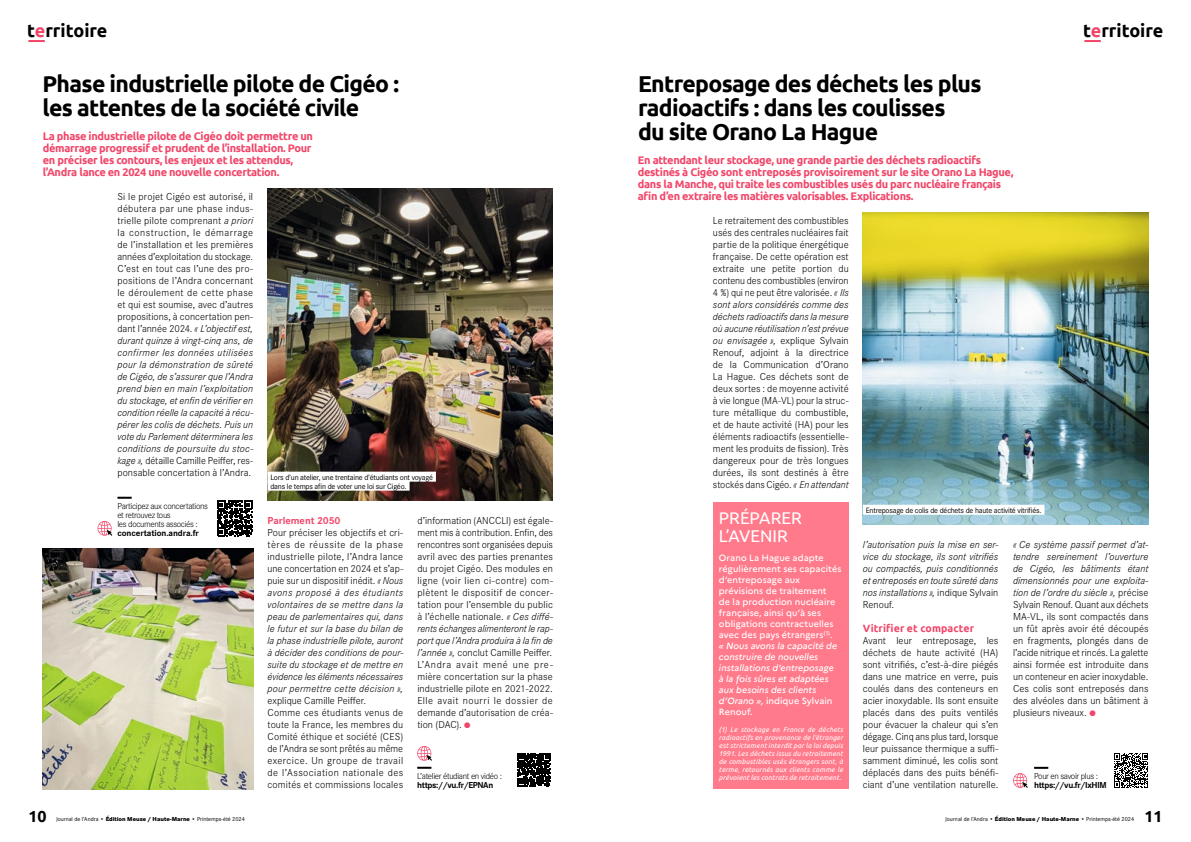
<style>
.page{position:relative;width:1191px;height:842px;background:#fff}
.page>*{position:absolute;margin:0;border:0;box-sizing:border-box;transform-origin:0 0}
.t1{font:700 23px/24px "Ubuntu";letter-spacing:-.03em;color:#000}
.t2{font:700 18px "Ubuntu";color:#000}
.t3{font:17px/18px "Ubuntu";color:#fff}
.t4{font:700 16px "Ubuntu";color:#000}
.t5{font:700 11px/12px "Ubuntu";letter-spacing:-.03em;color:#f14669}
.t6{font:300 10.5px/12px "Corporate S";letter-spacing:.005em;color:#000;text-align:justify}
.t7{font:italic 300 10.5px/12px "Corporate S";color:#000;text-align:justify}
.t8{font:700 10.5px "Ubuntu";letter-spacing:.01em;color:#f14669}
.t9{font:700 10.5px "Corporate S";letter-spacing:-.005em;color:#f14669}
.t10{font:500 9px/11px "Marianne";letter-spacing:.005em;color:#fff}
.t11{font:300 9px/9px "Corporate S";letter-spacing:-.04em;color:#000}
.t12{font:700 9px "Corporate S";letter-spacing:-.04em;color:#000}
.t13{font:700 9px "Corporate S";letter-spacing:-.01em;color:#000}
.t14{font:8px/9px "Corporate S";letter-spacing:-.025em;color:#000}
.t15{font:italic 7px/8px "Ubuntu";letter-spacing:.02em;color:#fff;text-align:justify}
.t16{font:6px "Corporate S";color:#000}
.s1{color:#f14669}
.s2{font-style:italic}
.s3{font-style:normal}
.s4{font-weight:800}
</style>
<div class="page">
<svg style="left:28px;top:40px;width:17px;height:2px"></svg>
<svg style="left:1084px;top:40px;width:16px;height:2px"></svg>
<svg style="left:417px;top:746px;width:15px;height:15px"></svg>
<svg style="left:417px;top:767px;width:14px;height:2px"></svg>
<svg style="left:1034px;top:767px;width:14px;height:2px"></svg>
<svg style="left:117px;top:497px;width:15px;height:2px"></svg>
<svg style="left:517px;top:753px;width:34px;height:33px"></svg>
<svg style="left:1114px;top:753px;width:34px;height:35px"></svg>
<svg style="left:217px;top:501px;width:35px;height:35px"></svg>
<img style="left:43px;top:548px;width:210px;height:242px">
<img style="left:267px;top:188px;width:285px;height:312px">
<svg style="left:1013px;top:773px;width:15px;height:15px"></svg>
<svg style="left:98px;top:521px;width:15px;height:15px"></svg>
<div style="left:267px;top:472px;width:169px;height:10px;background:#fff"></div>
<div style="left:267px;top:481px;width:142px;height:10px;background:#fff"></div>
<img style="left:863px;top:213px;width:285px;height:311px">
<div style="left:863px;top:505px;width:181px;height:10px;background:#fff"></div>
<div style="left:713px;top:502px;width:135px;height:286px;background:#ff7a8b"></div>
<h2 class="t2" style="left:27px;top:19px;width:82px">t<span class="s1">e</span>rritoire</h2>
<h2 class="t2" style="left:1083px;top:19px;width:82px">t<span class="s1">e</span>rritoire</h2>
<h1 class="t1" style="left:43px;top:72px;width:358px">Phase industrielle pilote de Cigéo : les attentes de la société civile</h1>
<p class="t5" style="left:43px;top:130px;width:272px">La phase industrielle pilote de Cigéo doit permettre un démarrage progressif et prudent de l’installation. Pour en préciser les contours, les enjeux et les attendus, l’Andra lance en 2024 une nouvelle concertation.</p>
<p class="t6" style="left:117px;top:190px;width:137px">Si le projet Cigéo est autorisé, il débutera par une phase indus&shy;trielle pilote comprenant <span class="s2">a priori </span>la construction, le démarrage de l’installation et les premières années d’exploitation du stockage.<br>C’est en tout cas l’une des pro&shy;positions de l’Andra concernant le déroulement de cette phase et qui est soumise, avec d’autres propositions, à concertation pen&shy;dant l’année 2024. <span class="s2">« L’objectif est, durant quinze à vingt-cinq ans, de confirmer les données utilisées pour la démonstration de sûreté de Cigéo, de s’assurer que l’Andra prend bien en main l’exploitation du stockage, et enfin de vérifier en condition réelle la capacité à récu&shy;pérer les colis de déchets. Puis un vote du Parlement déterminera les conditions de poursuite du stoc&shy;kage »,</span> détaille Camille Peiffer, res&shy;ponsable concertation à l’Andra.</p>
<p class="t11" style="left:117px;top:501px;width:92px">Participez aux concertations et retrouvez tous<br>les documents associés :</p>
<p class="t13" style="left:117px;top:527px;width:83px">concertation.andra.fr</p>
<p class="t14" style="left:270px;top:472px;width:164px">Lors d’un atelier, une trentaine d’étudiants ont voyagé dans le temps afin de voter une loi sur Cigéo.</p>
<p class="t9" style="left:267px;top:513px;width:74px">Parlement 2050</p>
<p class="t7" style="left:267px;top:526px;width:137px"><span class="s3">Pour préciser les objectifs et cri&shy;tères de réussite de la phase industrielle pilote, l’Andra lance une concertation en 2024 et s’ap&shy;puie sur un dispositif inédit.</span> « Nous avons proposé à des étudiants volontaires de se mettre dans la peau de parlementaires qui, dans le futur et sur la base du bilan de la phase industrielle pilote, auront à décider des conditions de pour&shy;suite du stockage et de mettre en évidence les éléments nécessaires pour permettre cette décision »,</p>
<p class="t6" style="left:267px;top:694px;width:137px;text-align:left">explique Camille Peiffer.<br>Comme ces étudiants venus de toute la France, les membres du<br>Comité éthique et société (CES) de l’Andra se sont prêtés au même exercice. Un groupe de travail de l’Association nationale des comités et commissions locales</p>
<p class="t6" style="left:417px;top:514px;width:137px">d’information (ANCCLI) est égale&shy;ment mis à contribution. Enfin, des rencontres sont organisées depuis avril avec des parties prenantes du projet Cigéo. Des modules en ligne (voir lien ci-contre) com&shy;plètent le dispositif de concer&shy;tation pour l’ensemble du public à l’échelle nationale. <span class="s2">« Ces diffé&shy;rents échanges alimenteront le rap&shy;port que l’Andra produira à la fin de l’année »,</span> conclut Camille Peiffer.<br>L’Andra avait mené une pre&shy;mière concertation sur la phase industrielle pilote en 2021-2022.<br>Elle avait nourri le dossier de demande d’autorisation de créa&shy;tion (DAC). <span class="s1">●</span></p>
<p class="t11" style="left:417px;top:771px;width:86px">L’atelier étudiant en vidéo :</p>
<p class="t12" style="left:417px;top:779px;width:78px">https://vu.fr/EPNAn</p>
<h1 class="t1" style="left:638px;top:72px;width:345px">Entreposage des déchets les plus radioactifs : dans les coulisses<br>du site Orano La Hague</h1>
<p class="t5" style="left:638px;top:154px;width:377px">En attendant leur stockage, une grande partie des déchets radioactifs destinés à Cigéo sont entreposés provisoirement sur le site Orano La Hague, dans la Manche, qui traite les combustibles usés du parc nucléaire français afin d’en extraire les matières valorisables. Explications.</p>
<p class="t6" style="left:713px;top:214px;width:137px">Le retraitement des combustibles usés des centrales nucléaires fait partie de la politique énergétique française. De cette opération est extraite une petite portion du contenu des combustibles (environ 4 %) qui ne peut être valorisée. <span class="s2">« Ils sont alors considérés comme des déchets radioactifs dans la mesure où aucune réutilisation n’est prévue ou envisagée »,</span> explique Sylvain Renouf, adjoint à la directrice de la Communication d’Orano La Hague. Ces déchets sont de deux sortes : de moyenne activité à vie longue (MA-VL) pour la struc&shy;ture métallique du combustible, et de haute activité (HA) pour les éléments radioactifs (essentielle&shy;ment les produits de fission). Très dangereux pour de très longues durées, ils sont destinés à être stockés dans Cigéo. <span class="s2">« En attendant</span></p>
<h3 class="t3" style="left:719px;top:508px;width:84px">PRÉPARER<br>L’AVENIR</h3>
<p class="t10" style="left:719px;top:552px;width:124px">Orano La Hague adapte régulièrement ses capacités d’entreposage aux prévisions de traitement<br>de la production nucléaire française, ainsi qu’à ses obligations contractuelles avec des pays étrangers<sup>(1)</sup>.<br><span class="s2">« Nous avons la capacité de construire de nouvelles installations d’entreposage<br>à la fois sûres et adaptées aux besoins des clients d’Orano »,</span> indique Sylvain<br>Renouf.</p>
<p class="t15" style="left:719px;top:725px;width:126px">(1) Le stockage en France de déchets radioactifs en provenance de l’étranger est strictement interdit par la loi depuis 1991. Les déchets issus du retraitement de combustibles usés étrangers sont, à terme, retournés aux clients comme le prévoient les contrats de retraitement.</p>
<p class="t14" style="left:865px;top:505px;width:177px">Entreposage de colis de déchets de haute activité vitrifiés.</p>
<p class="t7" style="left:863px;top:538px;width:137px">l’autorisation puis la mise en ser&shy;vice du stockage, ils sont vitrifiés ou compactés, puis conditionnés et entreposés en toute sûreté dans nos installations », <span class="s3">indique Sylvain Renouf.</span></p>
<p class="t8" style="left:863px;top:622px;width:113px">Vitrifier et compacter</p>
<p class="t6" style="left:863px;top:634px;width:137px">Avant leur entreposage, les déchets de haute activité (HA) sont vitrifiés, c’est-à-dire piégés dans une matrice en verre, puis coulés dans des conteneurs en acier inoxydable. Ils sont ensuite placés dans des puits ventilés pour évacuer la chaleur qui s’en dégage. Cinq ans plus tard, lorsque leur puissance thermique a suffi&shy;samment diminué, les colis sont déplacés dans des puits bénéfi&shy;ciant d’une ventilation naturelle.</p>
<p class="t6" style="left:1013px;top:538px;width:137px"><span class="s2">« Ce système passif permet d’at&shy;tendre sereinement l’ouverture de Cigéo, les bâtiments étant dimensionnés pour une exploita&shy;tion de l’ordre du siècle »,</span> précise Sylvain Renouf. Quant aux déchets MA-VL, ils sont compactés dans un fût après avoir été découpés en fragments, plongés dans de l’acide nitrique et rincés. La galette ainsi formée est introduite dans un conteneur en acier inoxydable.<br>Ces colis sont entreposés dans des alvéoles dans un bâtiment à plusieurs niveaux. <span class="s1">●</span></p>
<p class="t11" style="left:1034px;top:771px;width:65px">Pour en savoir plus :</p>
<p class="t12" style="left:1034px;top:779px;width:74px">https://vu.fr/IxHlM</p>
<h3 class="t4" style="left:28px;top:807px;width:20px">10</h3>
<p class="t16" style="left:56px;top:815px;width:190px">Journal de l’Andra <span class="s4">• Édition Meuse / Haute-Marne •</span> Printemps-été 2024</p>
<p class="t16" style="left:945px;top:815px;width:190px">Journal de l’Andra <span class="s4">• Édition Meuse / Haute-Marne •</span> Printemps-été 2024</p>
<h3 class="t4" style="left:1144px;top:807px;width:20px">11</h3>
</div>
